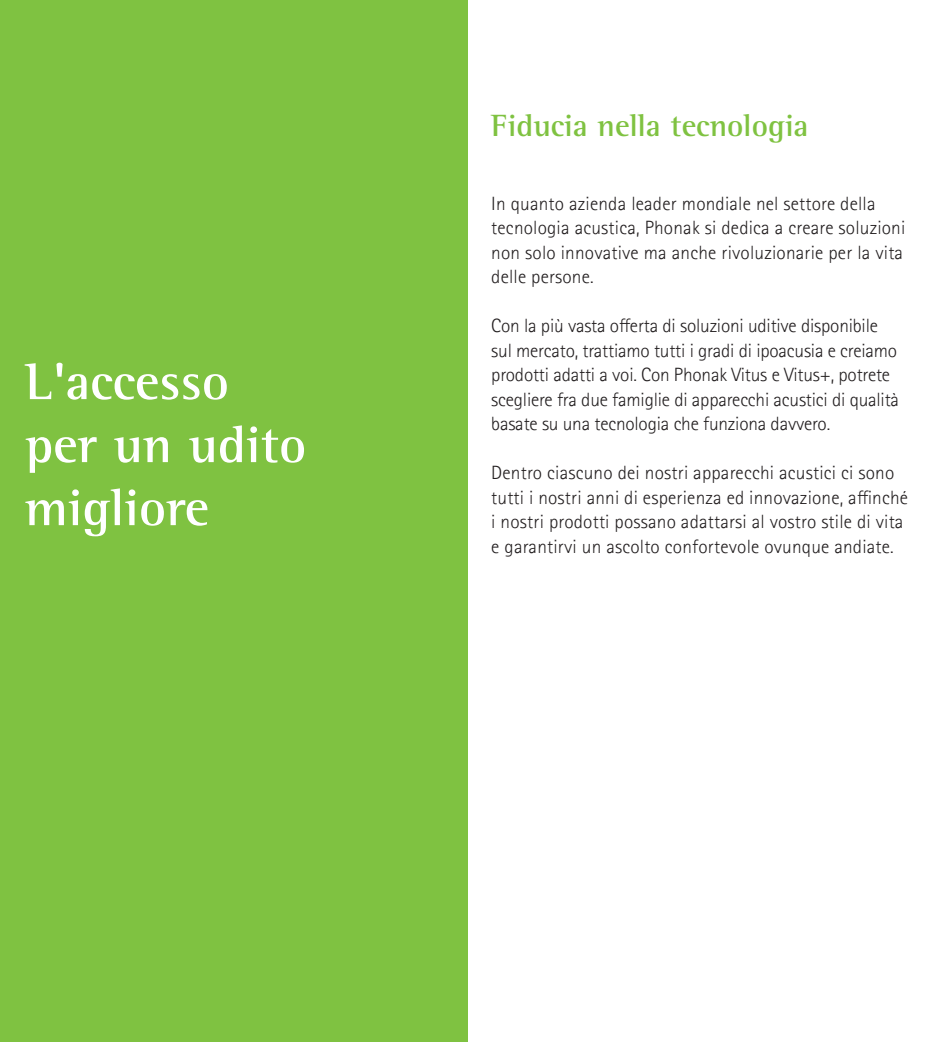
<style>
.page{position:relative;width:933px;height:1042px;background:#fff}
.page>*{position:absolute;margin:0;border:0;box-sizing:border-box;transform-origin:0 0}
.t1{font:700 52.5px/63px "Rotis Semifor Phonak";color:#fff}
.t2{font:700 31.5px "Rotis Semifor Phonak";color:#7fc241}
.t3{font:300 19.25px/24.5px "Rotis Sansfor Phonak";letter-spacing:.01em;color:#231f20}
.t4{font:300 19.25px/24.5px "Rotis Sansfor Phonak";letter-spacing:-.01em;color:#231f20}
</style>
<div class="page">
<div style="left:0;top:0;width:468px;height:1042px;background:#7fc241"></div>
<h1 class="t1" style="left:25px;top:350px;width:283px">L'accesso per un udito migliore</h1>
<h2 class="t2" style="left:491px;top:106px;width:319px">Fiducia nella tecnologia</h2>
<p class="t3" style="left:491px;top:191px;width:415px">In quanto azienda leader mondiale nel settore della tecnologia acustica, Phonak si dedica a creare soluzioni non solo innovative ma anche rivoluzionarie per la vita delle persone.</p>
<p class="t4" style="left:491px;top:314px;width:409px">Con la più vasta offerta di soluzioni uditive disponibile sul mercato, trattiamo tutti i gradi di ipoacusia e creiamo prodotti adatti a voi. Con Phonak Vitus e Vitus+, potrete scegliere fra due famiglie di apparecchi acustici di qualità basate su una tecnologia che funziona davvero.</p>
<p class="t3" style="left:491px;top:461px;width:418px">Dentro ciascuno dei nostri apparecchi acustici ci sono tutti i nostri anni di esperienza ed innovazione, affinché i nostri prodotti possano adattarsi al vostro stile di vita e garantirvi un ascolto confortevole ovunque andiate.</p>
</div>
